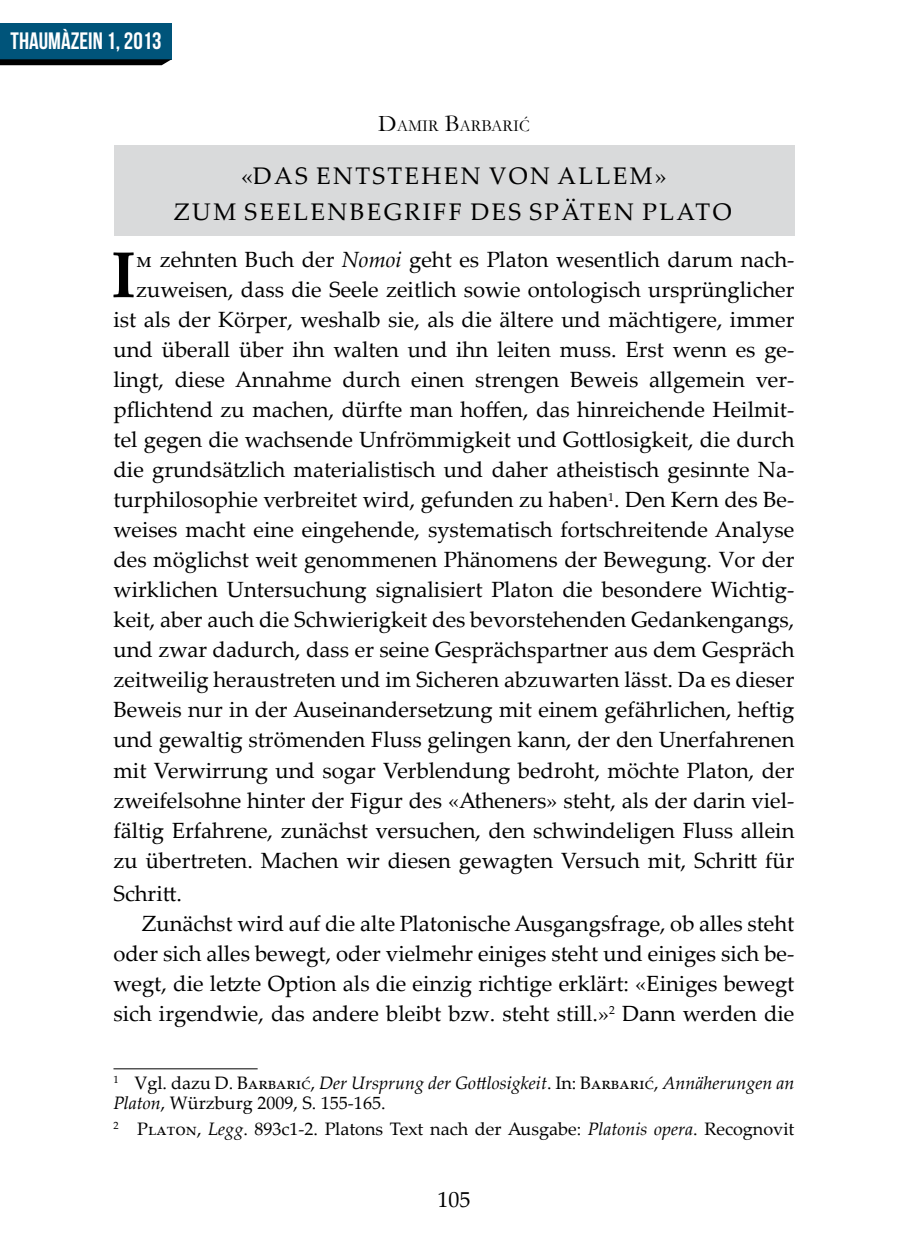
<style>
.page{position:relative;width:908px;height:1248px;background:#fff}
.page>*{position:absolute;margin:0;border:0;box-sizing:border-box;transform-origin:0 0}
.t1{font:700 64.8px "Palatino Linotype";color:#000}
.t2{font:24px/36px "Palatino Linotype";letter-spacing:.1em;color:#000}
.t3{font:23.6px "Bebas Neue";color:#fff}
.t4{font:22px/30px "Palatino Linotype";color:#000;text-align:right}
.t5{font:18px/20px "Palatino Linotype";color:#000}
.t6{font:16.8px "Garamond";color:#000}
.s1{font-size:24px}
.s2{font-style:italic}
</style>
<div class="page">
<div style="left:0;top:23px;width:171px;height:36px;background:#00547a"></div>
<svg style="left:0;top:59px;width:171px;height:6px"></svg>
<div style="left:113px;top:145px;width:681px;height:90px;background:#d9dadb"></div>
<hr style="left:113px;top:1068px;width:144px;height:1px;background:#000">
<p class="t3" style="left:11px;top:28px;width:152px">THAUMÀZEIN 1, 2013</p>
<p class="t6" style="left:378px;top:114px;width:153px"><span class="s1">D</span>AMIR <span class="s1">B</span>ARBARIĆ</p>
<p class="t2" style="left:174px;top:157px;width:494px;text-indent:67px">«Das Entstehen von allem»<br>Zum See</p>
<p class="t2" style="left:293px;top:193px;width:439px">lenbegriff des späten Plato</p>
<h1 class="t1" style="left:111px;top:229px;width:27px">I</h1>
<p class="t4" style="left:113px;top:244px;width:682px">m zehnten Buch der <span class="s2">Nomoi</span> geht es Platon wesentlich darum nach&shy;zuweisen, dass die Seele zeitlich sowie ontologisch ursprünglicher ist als der Körper, weshalb sie, als die ältere und mächtigere, immer und überall über ihn walten und ihn leiten muss. Erst wenn es ge&shy;lingt, diese Annahme durch einen strengen Beweis allgemein ver&shy;pflichtend zu machen, dürfte man hoffen, das hinreichende Heilmit&shy;tel gegen die wachsende Unfrömmigkeit und Gottlosigkeit, die durch die grundsätzlich materialistisch und daher atheistisch gesinnte Na&shy;turphilosophie verbreitet wird, gefunden zu haben<sup>1</sup>. Den Kern des Be&shy;weises macht eine eingehende, systematisch fortschreitende Analyse des möglichst weit genommenen Phänomens der Bewegung. Vor der wirklichen Untersuchung signalisiert Platon die besondere Wichtig&shy;keit, aber auch die Schwierigkeit des bevorstehenden Gedankengangs, und zwar dadurch, dass er seine Gesprächspartner aus dem Gespräch zeitweilig heraustreten und im Sicheren abzuwarten lässt. Da es dieser Beweis nur in der Auseinandersetzung mit einem gefährlichen, heftig und gewaltig strömenden Fluss gelingen kann, der den Unerfahrenen mit Verwirrung und sogar Verblendung bedroht, möchte Platon, der zweifelsohne hinter der Figur des «Atheners» steht, als der darin viel&shy;fältig Erfahrene, zunächst versuchen, den schwindeligen Fluss allein zu übertreten. Machen wir diesen gewagten Versuch mit, Schritt für</p>
<p class="t4" style="left:113px;top:877px;width:70px">Schritt.</p>
<p class="t4" style="left:142px;top:907px;width:653px">Zunächst wird auf die alte Platonische Ausgangsfrage, ob alles steht</p>
<p class="t4" style="left:113px;top:937px;width:682px">oder sich alles bewegt, oder vielmehr einiges steht und einiges sich be-</p>
<p class="t4" style="left:113px;top:967px;width:682px">wegt, die letzte Option als die einzig richtige erklärt: «Einiges bewegt</p>
<p class="t4" style="left:113px;top:997px;width:682px">sich irgendwie, das andere bleibt bzw. steht still.»<sup>2</sup> Dann werden die</p>
<p class="t5" style="left:113px;top:1071px;width:682px"><sup>1</sup> Vgl. dazu D. Barbarić, <span class="s2">Der Ursprung der Gottlosigkeit</span>. In: Barbarić, <span class="s2">Annäherungen an<br>Platon</span>, Würzburg 2009, S. 155-165.</p>
<p class="t5" style="left:113px;top:1117px;width:682px"><sup>2</sup> Platon, <span class="s2">Legg</span>. 893c1-2. Platons Text nach der Ausgabe: <span class="s2">Platonis opera</span>. Recognovit</p>
<p class="t4" style="left:437px;top:1183px;width:34px">105</p>
</div>
